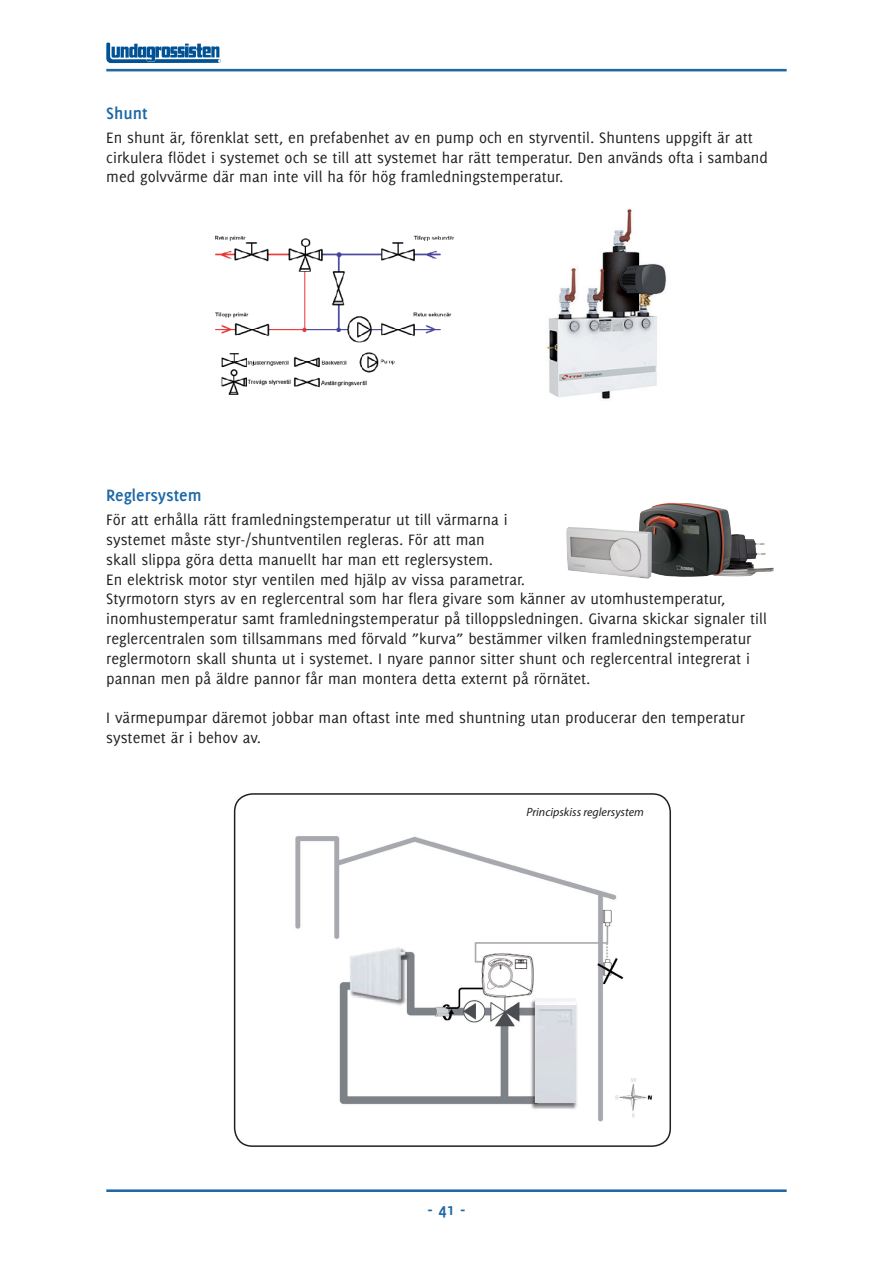
<style>
.page{position:relative;width:893px;height:1263px;background:#fff}
.page>*{position:absolute;margin:0;border:0;box-sizing:border-box;transform-origin:0 0}
.Underrubrik{font:700 18px "Delicious";color:#1e68a6}
.Brödtext{font:16.5px/19.8px "Delicious";color:#231f20}
.Brödtext-2{font:italic 12px "Myriad Pro";color:#231f20}
</style>
<div class="page">
<hr style="left:106px;top:69px;width:681px;height:2px;background:#1e68a6">
<hr style="left:106px;top:1189px;width:681px;height:3px;background:#1e68a6">
<svg style="left:106px;top:43px;width:115px;height:20px"></svg>
<img style="left:546px;top:208px;width:121px;height:191px">
<img style="left:215px;top:235px;width:240px;height:160px">
<img style="left:643px;top:503px;width:27px;height:8px">
<img style="left:295px;top:836px;width:357px;height:286px">
<div style="left:234px;top:793px;width:437px;height:354px;border:2px solid #231f20;border-radius:18px"></div>
<p class="Underrubrik" style="left:106px;top:103px;width:43px">Shunt</p>
<p class="Brödtext" style="left:106px;top:127px;width:648px">En shunt är, förenklat sett, en prefabenhet av en pump och en styrventil. Shuntens uppgift är att</p>
<p class="Brödtext" style="left:106px;top:147px;width:663px">cirkulera flödet i systemet och se till att systemet har rätt temperatur. Den används ofta i samband med golvvärme där man inte vill ha för hög framledningstemperatur.</p>
<p class="Underrubrik" style="left:106px;top:485px;width:97px">Reglersystem</p>
<p class="Brödtext" style="left:106px;top:510px;width:403px">För att erhålla rätt framledningstemperatur ut till värmarna i</p>
<p class="Brödtext" style="left:106px;top:529px;width:380px">systemet måste styr-/shuntventilen regleras. För att man</p>
<p class="Brödtext" style="left:106px;top:549px;width:388px">skall slippa göra detta manuellt har man ett reglersystem.</p>
<p class="Brödtext" style="left:106px;top:569px;width:420px">En elektrisk motor styr ventilen med hjälp av vissa parametrar.</p>
<p class="Brödtext" style="left:106px;top:589px;width:620px">Styrmotorn styrs av en reglercentral som har flera givare som känner av utomhustemperatur,</p>
<p class="Brödtext" style="left:106px;top:609px;width:662px">inomhustemperatur samt framledningstemperatur på tilloppsledningen. Givarna skickar signaler till reglercentralen som tillsammans med förvald ”kurva” bestämmer vilken framledningstemperatur reglermotorn skall shunta ut i systemet. I nyare pannor sitter shunt och reglercentral integrerat i pannan men på äldre pannor får man montera detta externt på rörnätet.</p>
<p class="Brödtext" style="left:106px;top:708px;width:640px">I värmepumpar däremot jobbar man oftast inte med shuntning utan producerar den temperatur systemet är i behov av.</p>
<p class="Brödtext-2" style="left:526px;top:804px;width:119px">Principskiss reglersystem</p>
<p class="Underrubrik" style="left:428px;top:1199px;width:39px">- 41 -</p>
</div>
